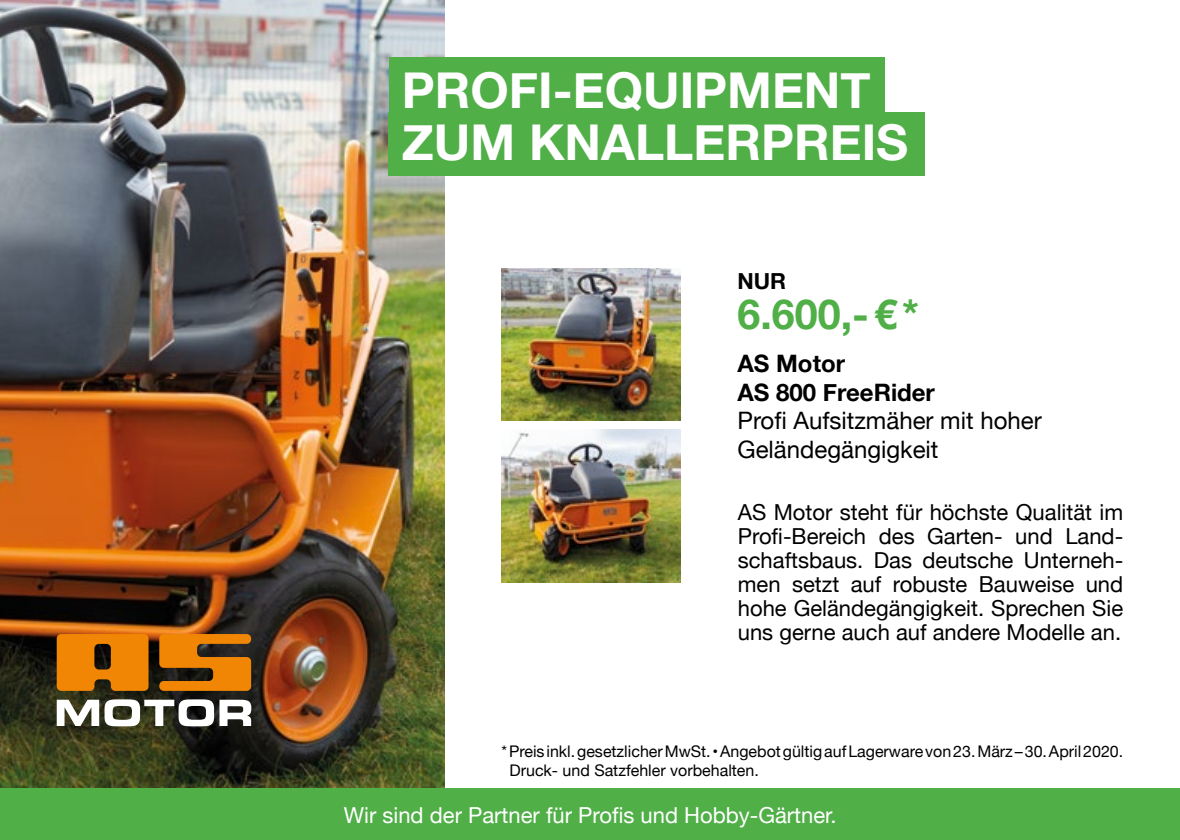
<style>
.page{position:relative;width:1180px;height:840px;background:#fff}
.page>*{position:absolute;margin:0;border:0;box-sizing:border-box;transform-origin:0 0}
.t1{font:700 49.4px/52px "Helvetica Neue";color:#fff}
.t2{font:700 41.2px "Helvetica Neue";color:#50af47}
.t3{font:24px/28.8px "Helvetica Neue";color:#000}
.t4{font:700 24px/28.8px "Helvetica Neue";color:#000}
.t5{font:22px/24px "Helvetica Neue";color:#000;text-align:justify}
.t6{font:22px "Helvetica Neue";color:#fff}
.t7{font:700 22px "Helvetica Neue";color:#000}
.t8{font:16px/19.2px "Helvetica Neue";color:#000}
</style>
<div class="page">
<img style="left:0;top:0;width:444px;height:788px">
<div style="left:0;top:788px;width:1179px;height:51px;background:#50af47"></div>
<svg style="left:57px;top:633px;width:91px;height:57px;background:#d77805"></svg>
<svg style="left:159px;top:633px;width:92px;height:57px;background:#b5680b"></svg>
<svg style="left:57px;top:699px;width:194px;height:27px"></svg>
<div style="left:388px;top:57px;width:496px;height:63px;background:#50af47"></div>
<div style="left:388px;top:112px;width:537px;height:63px;background:#50af47"></div>
<img style="left:501px;top:429px;width:179px;height:152px">
<img style="left:501px;top:268px;width:179px;height:153px">
<h1 class="t1" style="left:402px;top:66px;width:507px">PROFI-EQUIPMENT<br>ZUM KNALLERPREIS</h1>
<p class="t7" style="left:737px;top:263px;width:50px">NUR</p>
<h2 class="t2" style="left:737px;top:281px;width:183px">6.600,-€*</h2>
<p class="t4" style="left:737px;top:349px;width:199px">AS Motor<br>AS 800 FreeRider</p>
<p class="t3" style="left:737px;top:407px;width:306px">Profi Aufsitzmäher mit hoher<br>Geländegängigkeit</p>
<p class="t5" style="left:737px;top:500px;width:387px">AS Motor steht für höchste Qualität im Profi-Bereich des Garten- und Land&shy;schaftsbaus. Das deutsche Unterneh&shy;men setzt auf robuste Bauweise und hohe Geländegängigkeit. Sprechen Sie uns gerne auch auf andere Modelle an.</p>
<p class="t8" style="left:509px;top:742px;width:615px;text-indent:-8px">*Preis inkl. gesetzlicher MwSt. • Angebot gültig auf Lagerware von 23. März – 30. April 2020.<br>Druck- und Satzfehler vorbehalten.</p>
<p class="t6" style="left:344px;top:798px;width:494px">Wir sind der Partner für Profis und Hobby-Gärtner.</p>
</div>
